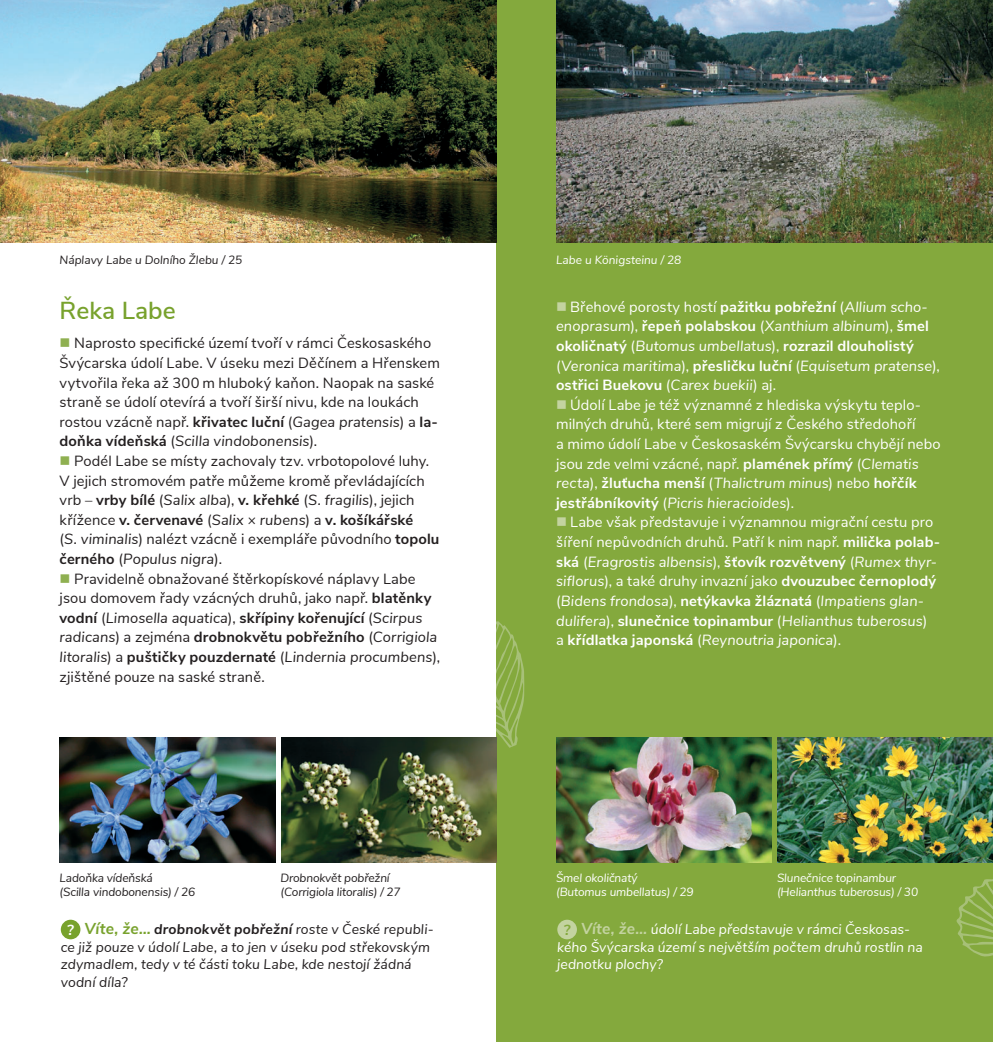
<style>
.page{position:relative;width:993px;height:1042px;background:#fff}
.page>*{position:absolute;margin:0;border:0;box-sizing:border-box;transform-origin:0 0}
.t1{font:600 24.5px "Nunito Sans";color:#78a22d}
.t2{font:14.7px/19.6px "Nunito Sans";letter-spacing:.005em;color:#231f20}
.t3{font:14.7px/19.6px "Nunito Sans";letter-spacing:.005em;color:#fff}
.t4{font:italic 14.7px/19.6px "Nunito Sans";letter-spacing:.005em;color:#fff}
.t5{font:italic 14px/17.5px "Nunito Sans";letter-spacing:.01em;color:#231f20}
.t6{font:italic 14px/17.5px "Nunito Sans";letter-spacing:.005em;color:#fff}
.t7{font:italic 11.9px/14.3px "Nunito Sans";letter-spacing:-.01em;color:#231f20}
.t8{font:italic 11.9px/14.3px "Nunito Sans";letter-spacing:-.01em;color:#fff}
.s1{color:#8fb051}
.s2{font-weight:700}
.s3{font-style:italic}
.s4{font-weight:700;font-size:14.53px;color:#fff}
.s5{font-weight:700;font-size:15.75px;color:#78a22d}
.s6{color:#c3d3a0}
.s7{font-style:normal}
.s8{font-weight:700;font-style:normal}
.s9{font-weight:700;font-size:14.53px;color:#84a93d}
.s10{font-weight:700;font-size:15.75px;color:#c3d3a0}
</style>
<div class="page">
<div style="left:496px;top:0;width:496px;height:1042px;background:#84a93d"></div>
<svg style="left:956px;top:879px;width:36px;height:78px"></svg>
<svg style="left:496px;top:621px;width:29px;height:127px"></svg>
<img style="left:0;top:0;width:496px;height:243px">
<img style="left:556px;top:0;width:436px;height:243px">
<img style="left:60px;top:738px;width:215px;height:124px">
<img style="left:281px;top:738px;width:215px;height:124px">
<div style="left:61px;top:919px;width:19px;height:20px;background:#78a22d;border-radius:50%"></div>
<div style="left:557px;top:919px;width:19px;height:20px;background:#c3d3a0;border-radius:50%"></div>
<img style="left:556px;top:738px;width:215px;height:124px">
<img style="left:777px;top:738px;width:215px;height:124px">
<p class="t7" style="left:60px;top:253px;width:184px">Náplavy Labe u Dolního Žlebu / 25</p>
<p class="t8" style="left:556px;top:253px;width:127px">Labe u Königsteinu / 28</p>
<h1 class="t1" style="left:60px;top:294px;width:117px">Řeka Labe</h1>
<p class="t2" style="left:60px;top:334px;width:382px"><span class="s1">■</span> Naprosto specifické území tvoří v rámci Českosaského Švýcarska údolí Labe. V úseku mezi Děčínem a Hřenskem vytvořila řeka až 300 m hluboký kaňon. Naopak na saské straně se údolí otevírá a tvoří širší nivu, kde na loukách rostou vzácně např. <span class="s2">křivatec luční</span> (<span class="s3">Gagea pratensis</span>) a <span class="s2">la&shy;doňka vídeňská</span> (<span class="s3">Scilla vindobonensis</span>).</p>
<p class="t2" style="left:60px;top:451px;width:381px"><span class="s1">■</span> Podél Labe se místy zachovaly tzv. vrbotopolové luhy.<br>V jejich stromovém patře můžeme kromě převládajících vrb – <span class="s2">vrby bílé</span> (<span class="s3">Salix alba</span>), <span class="s2">v. křehké</span> (<span class="s3">S. fragilis</span>), jejich křížence <span class="s2">v. červenavé</span> (<span class="s3">Salix × rubens</span>) a <span class="s2">v. košíkářské<br></span>(<span class="s3">S. viminalis</span>) nalézt vzácně i exempláře původního <span class="s2">topolu černého</span> (<span class="s3">Populus nigra</span>).</p>
<p class="t2" style="left:60px;top:569px;width:382px"><span class="s1">■</span> Pravidelně obnažované štěrkopískové náplavy Labe jsou domovem řady vzácných druhů, jako např. <span class="s2">blatěnky vodní</span> (<span class="s3">Limosella aquatica</span>), <span class="s2">skřípiny kořenující</span> (<span class="s3">Scirpus radicans</span>) a zejména <span class="s2">drobnokvětu pobřežního</span> (<span class="s3">Corrigiola litoralis</span>) a <span class="s2">puštičky pouzdernaté</span> (<span class="s3">Lindernia procumbens</span>), zjištěné pouze na saské straně.</p>
<p class="t7" style="left:60px;top:870px;width:137px">Ladoňka vídeňská<br>(Scilla vindobonensis) / 26</p>
<p class="t5" style="left:61px;top:921px;width:374px;text-indent:6px"><span class="s4">?</span> <span class="s5">Víte, že…</span> <span class="s2">drobnokvět pobřežní</span> roste v České republi&shy;ce již pouze v údolí Labe, a to jen v úseku pod střekovským zdymadlem, tedy v té části toku Labe, kde nestojí žádná vodní díla?</p>
<p class="t7" style="left:280px;top:870px;width:122px">Drobnokvět pobřežní (Corrigiola litoralis) / 27</p>
<p class="t4" style="left:556px;top:297px;width:385px"><span class="s6">■</span> <span class="s7">Břehové porosty hostí</span> <span class="s8">pažitku pobřežní</span> <span class="s7">(</span>Allium scho&shy;enoprasum<span class="s7">),</span> <span class="s8">řepeň polabskou</span> <span class="s7">(</span>Xanthium albinum<span class="s7">),</span> <span class="s8">šmel okoličnatý</span> <span class="s7">(</span>Butomus umbellatus<span class="s7">),</span> <span class="s8">rozrazil dlouholistý </span><span class="s7">(</span>Veronica maritima<span class="s7">),</span> <span class="s8">přesličku luční</span> <span class="s7">(</span>Equisetum pratense<span class="s7">), </span><span class="s8">ostřici Buekovu</span> <span class="s7">(</span>Carex buekii<span class="s7">) aj.</span></p>
<p class="t3" style="left:556px;top:395px;width:386px"><span class="s6">■</span> Údolí Labe je též významné z hlediska výskytu teplo&shy;milných druhů, které sem migrují z Českého středohoří<br>a mimo údolí Labe v Českosaském Švýcarsku chybějí nebo jsou zde velmi vzácné, např. <span class="s2">plamének přímý</span> (<span class="s3">Clematis recta</span>), <span class="s2">žluťucha menší</span> (<span class="s3">Thalictrum minus</span>) nebo <span class="s2">hořčík jestřábníkovitý</span> (<span class="s3">Picris hieracioides</span>).</p>
<p class="t3" style="left:556px;top:513px;width:385px"><span class="s6">■</span> Labe však představuje i významnou migrační cestu pro šíření nepůvodních druhů. Patří k nim např. <span class="s2">milička polab&shy;ská</span> (<span class="s3">Eragrostis albensis</span>), <span class="s2">šťovík rozvětvený</span> (<span class="s3">Rumex thyr&shy;siflorus</span>), a také druhy invazní jako <span class="s2">dvouzubec černoplodý </span>(<span class="s3">Bidens frondosa</span>), <span class="s2">netýkavka žláznatá</span> (<span class="s3">Impatiens glan&shy;dulifera</span>), <span class="s2">slunečnice topinambur</span> (<span class="s3">Helianthus tuberosus</span>)<br>a <span class="s2">křídlatka japonská</span> (<span class="s3">Reynoutria japonica</span>).</p>
<p class="t8" style="left:556px;top:870px;width:139px">Šmel okoličnatý<br>(Butomus umbellatus) / 29</p>
<p class="t6" style="left:557px;top:921px;width:367px;text-indent:6px"><span class="s9">?</span> <span class="s10">Víte, že…</span> údolí Labe představuje v rámci Českosas&shy;kého Švýcarska území s největším počtem druhů rostlin na jednotku plochy?</p>
<p class="t8" style="left:776px;top:870px;width:143px">Slunečnice topinambur (Helianthus tuberosus) / 30</p>
</div>
